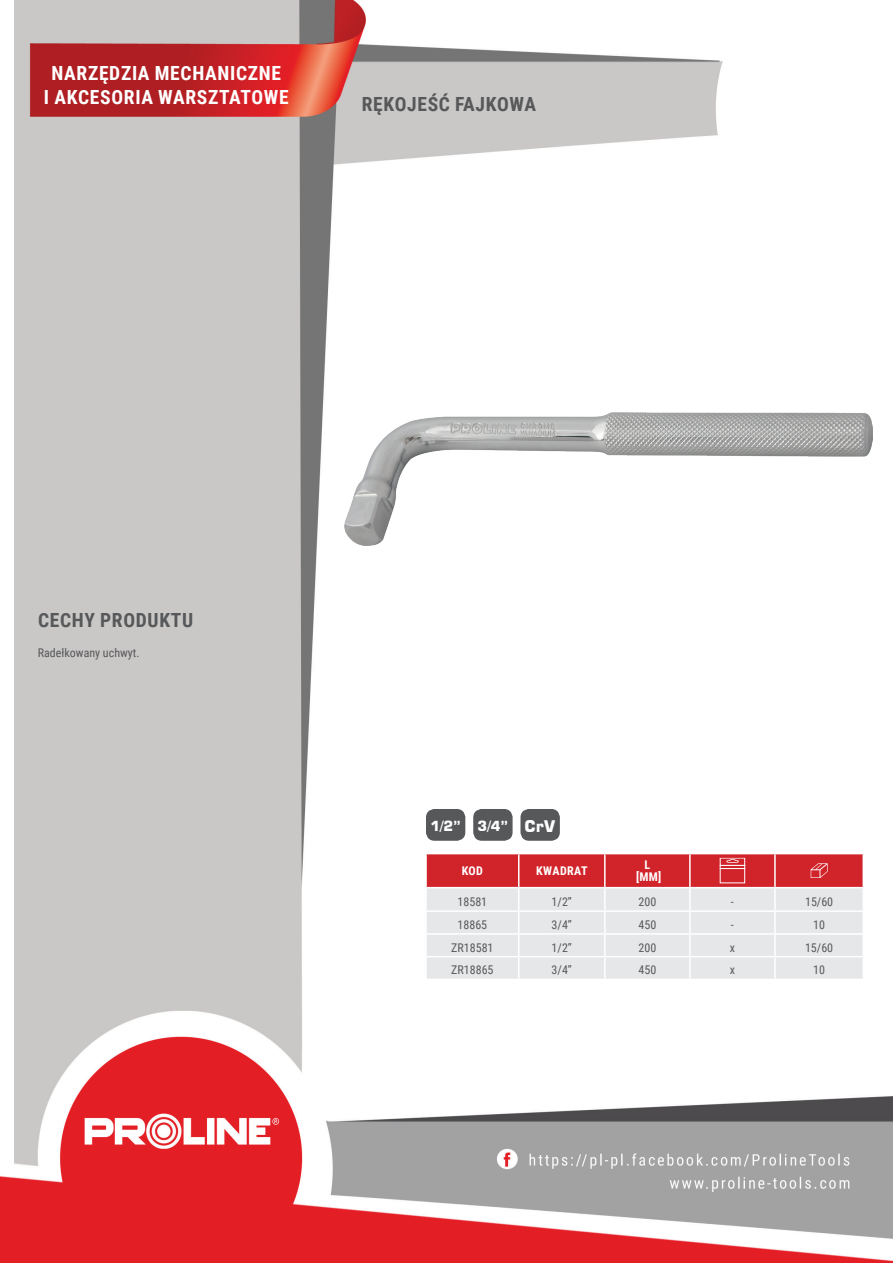
<style>
.page{position:relative;width:893px;height:1263px;background:#fff}
.page>*{position:absolute;margin:0;border:0;box-sizing:border-box;transform-origin:0 0}
.t1{font:700 19.5px/23.4px "Roboto Condensed";letter-spacing:.035em;color:#fff;text-align:center}
.t2{font:700 19.5px "Roboto Condensed";letter-spacing:.035em;color:#57585a}
.t3{font:700 13.8px "Square 721 BT";color:#fff}
.t4{font:12px "Roboto Condensed";color:#57585a}
.t5{font:700 12px/12px "Roboto Condensed";letter-spacing:.035em;color:#fff;text-align:center}
.s1{font-size:15.9px}
</style>
<div class="page">
<img style="left:0;top:0;width:893px;height:1263px">
<img style="left:345px;top:412px;width:527px;height:133px">
<hr style="left:425px;top:854px;width:2px;height:33px;background:#fff">
<hr style="left:425px;top:888px;width:2px;height:22px;background:#fff">
<hr style="left:425px;top:912px;width:2px;height:21px;background:#fff">
<hr style="left:425px;top:935px;width:2px;height:21px;background:#fff">
<hr style="left:425px;top:957px;width:2px;height:22px;background:#fff">
<hr style="left:862px;top:854px;width:2px;height:33px;background:#fff">
<hr style="left:862px;top:888px;width:2px;height:22px;background:#fff">
<hr style="left:862px;top:912px;width:2px;height:21px;background:#fff">
<hr style="left:862px;top:935px;width:2px;height:21px;background:#fff">
<hr style="left:862px;top:957px;width:2px;height:22px;background:#fff">
<hr style="left:775px;top:853px;width:89px;height:1px;background:#fff">
<hr style="left:425px;top:853px;width:94px;height:1px;background:#fff">
<hr style="left:425px;top:887px;width:94px;height:1px;background:#fff">
<hr style="left:775px;top:887px;width:89px;height:1px;background:#fff">
<hr style="left:425px;top:910px;width:94px;height:2px;background:#fff">
<hr style="left:775px;top:910px;width:89px;height:2px;background:#fff">
<hr style="left:425px;top:933px;width:94px;height:2px;background:#fff">
<hr style="left:775px;top:933px;width:89px;height:2px;background:#fff">
<hr style="left:425px;top:956px;width:94px;height:1px;background:#fff">
<hr style="left:775px;top:956px;width:89px;height:1px;background:#fff">
<hr style="left:425px;top:979px;width:94px;height:1px;background:#fff">
<hr style="left:519px;top:979px;width:86px;height:1px;background:#fff">
<hr style="left:605px;top:979px;width:85px;height:1px;background:#fff">
<hr style="left:690px;top:979px;width:85px;height:1px;background:#fff">
<hr style="left:775px;top:979px;width:89px;height:1px;background:#fff">
<svg style="left:426px;top:853px;width:437px;height:126px;background:#e2b7bb"></svg>
<div style="left:427px;top:810px;width:38px;height:30px;background:#57585a;border-radius:8px"></div>
<div style="left:426px;top:809px;width:39px;height:32px;border:1px solid #57585a;border-radius:8px"></div>
<div style="left:474px;top:810px;width:38px;height:30px;background:#57585a;border-radius:8px"></div>
<div style="left:473px;top:809px;width:40px;height:32px;border:1px solid #57585a;border-radius:8px"></div>
<div style="left:521px;top:810px;width:38px;height:30px;background:#57585a;border-radius:8px"></div>
<div style="left:520px;top:809px;width:40px;height:32px;border:1px solid #57585a;border-radius:8px"></div>
<h1 class="t1" style="left:44px;top:61px;width:246px">NARZĘDZIA MECHANICZNE<br>I AKCESORIA WARSZTATOWE</h1>
<h1 class="t2" style="left:362px;top:91px;width:176px">RĘKOJEŚĆ FAJKOWA</h1>
<h1 class="t2" style="left:38px;top:607px;width:157px">CECHY PRODUKTU</h1>
<p class="t4" style="left:38px;top:644px;width:103px">Radełkowany uchwyt.</p>
<p class="t3" style="left:436px;top:817px;width:122px">3/8” 3/4” <span class="s1">CrV</span></p>
<p class="t3" style="left:430px;top:817px;width:33px">1/2”</p>
<p class="t5" style="left:462px;top:864px;width:23px">KOD</p>
<p class="t5" style="left:536px;top:864px;width:53px">KWADRAT</p>
<p class="t5" style="left:636px;top:858px;width:27px">L [MM]</p>
<p class="t4" style="left:458px;top:893px;width:31px">18581</p>
<p class="t4" style="left:552px;top:893px;width:22px">1/2’’</p>
<p class="t4" style="left:638px;top:893px;width:19px">200</p>
<p class="t4" style="left:731px;top:893px;width:4px">-</p>
<p class="t4" style="left:805px;top:893px;width:30px">15/60</p>
<p class="t4" style="left:458px;top:916px;width:31px">18865</p>
<p class="t4" style="left:552px;top:916px;width:22px">3/4’’</p>
<p class="t4" style="left:638px;top:916px;width:19px">450</p>
<p class="t4" style="left:731px;top:916px;width:4px">-</p>
<p class="t4" style="left:813px;top:916px;width:13px">10</p>
<p class="t4" style="left:451px;top:939px;width:44px">ZR18581</p>
<p class="t4" style="left:552px;top:939px;width:22px">1/2’’</p>
<p class="t4" style="left:638px;top:939px;width:19px">200</p>
<p class="t4" style="left:730px;top:939px;width:7px">x</p>
<p class="t4" style="left:805px;top:939px;width:30px">15/60</p>
<p class="t4" style="left:451px;top:962px;width:44px">ZR18865</p>
<p class="t4" style="left:552px;top:962px;width:22px">3/4’’</p>
<p class="t4" style="left:638px;top:962px;width:19px">450</p>
<p class="t4" style="left:730px;top:962px;width:7px">x</p>
<p class="t4" style="left:813px;top:962px;width:13px">10</p>
</div>
